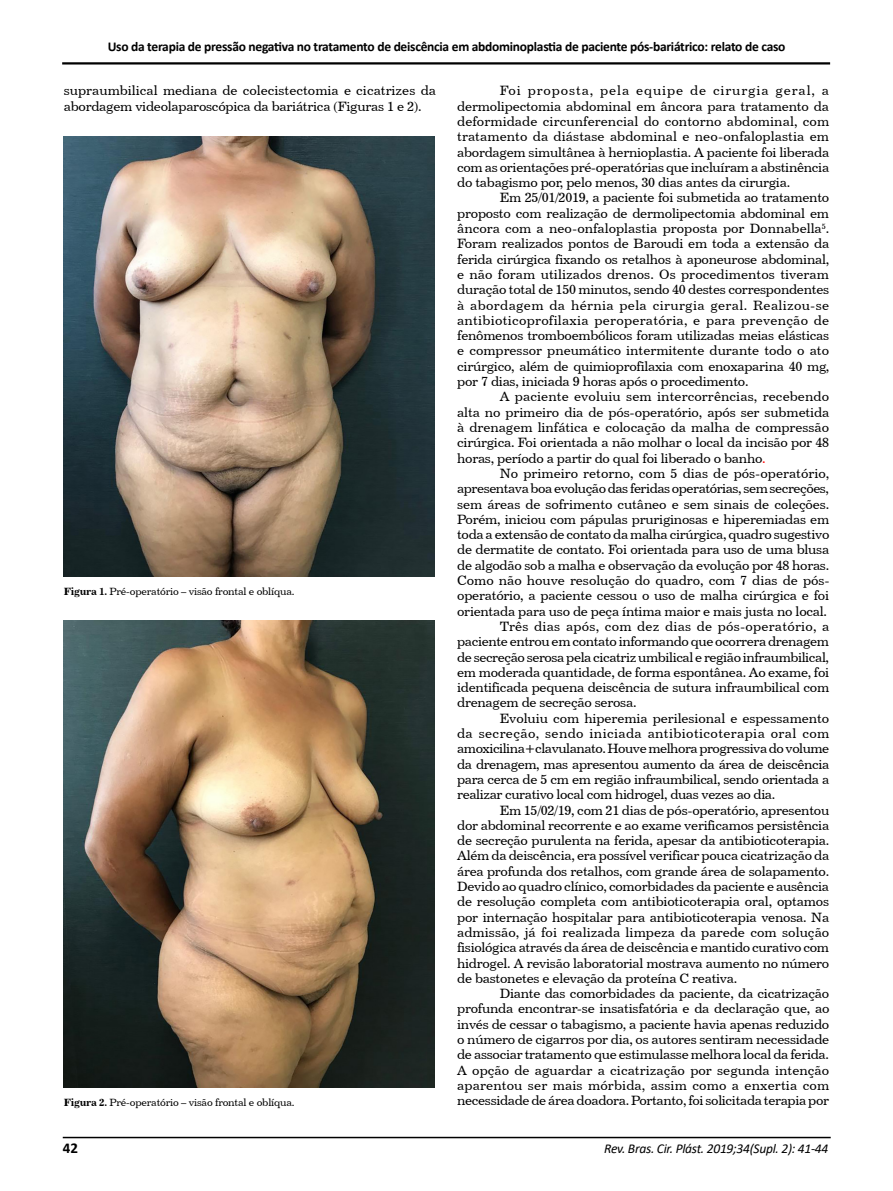
<style>
.page{position:relative;width:893px;height:1191px;background:#fff}
.page>*{position:absolute;margin:0;border:0;box-sizing:border-box;transform-origin:0 0}
.t1{font:700 15px "Calibri";color:#000}
.t2{font:13.5px/15.3px "Century 731 BT Roman A";letter-spacing:-.02em;color:#000;text-align:justify}
.t3{font:13.5px/15.3px "Century 731 BT Roman A";color:#000}
.t4{font:700 13.5px "Calibri";letter-spacing:-.02em;color:#000}
.t5{font:13.5px "Century 731 BT Roman A";letter-spacing:.025em;color:#000}
.t6{font:13.5px "Century 731 BT Roman A";letter-spacing:.005em;color:#000}
.t7{font:13.5px "Century 731 BT Roman A";letter-spacing:.01em;color:#000}
.t8{font:13.5px "Century 731 BT Roman A";letter-spacing:.015em;color:#000}
.t9{font:italic 13.5px "Calibri";letter-spacing:-.02em;color:#000}
.t10{font:10.5px "Century 731 BT Roman A";letter-spacing:-.02em;color:#000}
.s1{color:#f00}
.s2{font-family:"Century 731 BT Bold A"}
</style>
<div class="page">
<hr style="left:63px;top:1136px;width:768px;height:2px;background:#000">
<hr style="left:62px;top:62px;width:768px;height:3px;background:#000">
<img style="left:64px;top:136px;width:371px;height:440px">
<img style="left:64px;top:620px;width:371px;height:467px">
<p class="t4" style="left:108px;top:37px;width:679px">Uso da terapia de pressão negativa no tratamento de deiscência em abdominoplastia de paciente pós-bariátrico: relato de caso</p>
<p class="t3" style="left:64px;top:83px;width:374px">supraumbilical mediana de colecistectomia e cicatrizes da abordagem videolaparoscópica da bariátrica (Figuras 1 e 2).</p>
<p class="t2" style="left:457px;top:83px;width:374px;text-indent:43px">Foi proposta, pela equipe de cirurgia geral, a dermolipectomia abdominal em âncora para tratamento da deformidade circunferencial do contorno abdominal, com tratamento da diástase abdominal e neo-onfaloplastia em abordagem simultânea à hernioplastia. A paciente foi liberada com as orientações pré-operatórias que incluíram a abstinência do tabagismo por, pelo menos, 30 dias antes da cirurgia.</p>
<p class="t2" style="left:457px;top:190px;width:374px;text-indent:43px">Em 25/01/2019, a paciente foi submetida ao tratamento proposto com realização de dermolipectomia abdominal em âncora com a neo-onfaloplastia proposta por Donnabella<sup>5</sup>.<br>Foram realizados pontos de Baroudi em toda a extensão da ferida cirúrgica fixando os retalhos à aponeurose abdominal, e não foram utilizados drenos. Os procedimentos tiveram duração total de 150 minutos, sendo 40 destes correspondentes à abordagem da hérnia pela cirurgia geral. Realizou-se antibioticoprofilaxia peroperatória, e para prevenção de fenômenos tromboembólicos foram utilizadas meias elásticas e compressor pneumático intermitente durante todo o ato cirúrgico, além de quimioprofilaxia com enoxaparina 40 mg, por 7 dias, iniciada 9 horas após o procedimento.</p>
<p class="t2" style="left:457px;top:389px;width:374px;text-indent:43px">A paciente evoluiu sem intercorrências, recebendo alta no primeiro dia de pós-operatório, após ser submetida à drenagem linfática e colocação da malha de compressão cirúrgica. Foi orientada a não molhar o local da incisão por 48 horas, período a partir do qual foi liberado o banho<span class="s1">.</span></p>
<p class="t3" style="left:500px;top:465px;width:331px">No primeiro retorno, com 5 dias de pós-operatório,</p>
<p class="t2" style="left:457px;top:480px;width:373px">apresentava boa evolução das feridas operatórias, sem secreções,</p>
<p class="t2" style="left:457px;top:496px;width:374px">sem áreas de sofrimento cutâneo e sem sinais de coleções.</p>
<p class="t2" style="left:457px;top:511px;width:374px">Porém, iniciou com pápulas pruriginosas e hiperemiadas em</p>
<p class="t2" style="left:457px;top:526px;width:374px">toda a extensão de contato da malha cirúrgica, quadro sugestivo</p>
<p class="t2" style="left:457px;top:542px;width:374px">de dermatite de contato. Foi orientada para uso de uma blusa</p>
<p class="t2" style="left:457px;top:557px;width:374px">de algodão sob a malha e observação da evolução por 48 horas.</p>
<p class="t2" style="left:457px;top:572px;width:374px">Como não houve resolução do quadro, com 7 dias de pós-</p>
<p class="t2" style="left:457px;top:588px;width:373px">operatório, a paciente cessou o uso de malha cirúrgica e foi</p>
<p class="t2" style="left:457px;top:603px;width:371px">orientada para uso de peça íntima maior e mais justa no local.</p>
<p class="t8" style="left:500px;top:618px;width:331px">Três dias após, com dez dias de pós-operatório, a</p>
<p class="t2" style="left:457px;top:633px;width:373px">paciente entrou em contato informando que ocorrera drenagem</p>
<p class="t2" style="left:457px;top:649px;width:373px">de secreção serosa pela cicatriz umbilical e região infraumbilical,</p>
<p class="t2" style="left:457px;top:664px;width:374px">em moderada quantidade, de forma espontânea. Ao exame, foi</p>
<p class="t2" style="left:457px;top:679px;width:374px">identificada pequena deiscência de sutura infraumbilical com</p>
<p class="t2" style="left:457px;top:695px;width:181px">drenagem de secreção serosa.</p>
<p class="t2" style="left:500px;top:710px;width:331px">Evoluiu com hiperemia perilesional e espessamento</p>
<p class="t5" style="left:457px;top:725px;width:374px">da secreção, sendo iniciada antibioticoterapia oral com</p>
<p class="t2" style="left:457px;top:740px;width:374px">amoxicilina+clavulanato. Houve melhora progressiva do volume</p>
<p class="t2" style="left:457px;top:756px;width:374px">da drenagem, mas apresentou aumento da área de deiscência</p>
<p class="t2" style="left:457px;top:771px;width:374px">para cerca de 5 cm em região infraumbilical, sendo orientada a</p>
<p class="t2" style="left:457px;top:786px;width:320px">realizar curativo local com hidrogel, duas vezes ao dia.</p>
<p class="t2" style="left:500px;top:802px;width:331px">Em 15/02/19, com 21 dias de pós-operatório, apresentou</p>
<p class="t2" style="left:457px;top:817px;width:374px">dor abdominal recorrente e ao exame verificamos persistência</p>
<p class="t2" style="left:457px;top:832px;width:374px">de secreção purulenta na ferida, apesar da antibioticoterapia.</p>
<p class="t2" style="left:457px;top:848px;width:374px">Além da deiscência, era possível verificar pouca cicatrização da</p>
<p class="t2" style="left:457px;top:863px;width:374px">área profunda dos retalhos, com grande área de solapamento.</p>
<p class="t2" style="left:457px;top:878px;width:373px">Devido ao quadro clínico, comorbidades da paciente e ausência</p>
<p class="t2" style="left:457px;top:893px;width:373px">de resolução completa com antibioticoterapia oral, optamos</p>
<p class="t2" style="left:457px;top:909px;width:374px">por internação hospitalar para antibioticoterapia venosa. Na</p>
<p class="t6" style="left:457px;top:924px;width:374px">admissão, já foi realizada limpeza da parede com solução</p>
<p class="t2" style="left:457px;top:939px;width:374px">fisiológica através da área de deiscência e mantido curativo com</p>
<p class="t2" style="left:457px;top:955px;width:374px">hidrogel. A revisão laboratorial mostrava aumento no número</p>
<p class="t2" style="left:457px;top:970px;width:282px">de bastonetes e elevação da proteína C reativa.</p>
<p class="t2" style="left:500px;top:985px;width:331px">Diante das comorbidades da paciente, da cicatrização</p>
<p class="t2" style="left:457px;top:1001px;width:374px">profunda encontrar-se insatisfatória e da declaração que, ao</p>
<p class="t2" style="left:457px;top:1016px;width:374px">invés de cessar o tabagismo, a paciente havia apenas reduzido</p>
<p class="t2" style="left:457px;top:1031px;width:374px">o número de cigarros por dia, os autores sentiram necessidade</p>
<p class="t2" style="left:457px;top:1046px;width:373px">de associar tratamento que estimulasse melhora local da ferida.</p>
<p class="t3" style="left:457px;top:1062px;width:373px">A opção de aguardar a cicatrização por segunda intenção</p>
<p class="t7" style="left:457px;top:1077px;width:374px">aparentou ser mais mórbida, assim como a enxertia com</p>
<p class="t2" style="left:457px;top:1092px;width:373px">necessidade de área doadora. Portanto, foi solicitada terapia por</p>
<p class="t10" style="left:64px;top:584px;width:232px"><span class="s2">Figura 1.</span> Pré-operatório – visão frontal e oblíqua.</p>
<p class="t10" style="left:64px;top:1096px;width:232px"><span class="s2">Figura 2.</span> Pré-operatório – visão frontal e oblíqua.</p>
<p class="t1" style="left:63px;top:1137px;width:17px">42</p>
<p class="t9" style="left:604px;top:1139px;width:226px">Rev. Bras. Cir. Plást. 2019;34(Supl. 2): 41-44</p>
</div>
